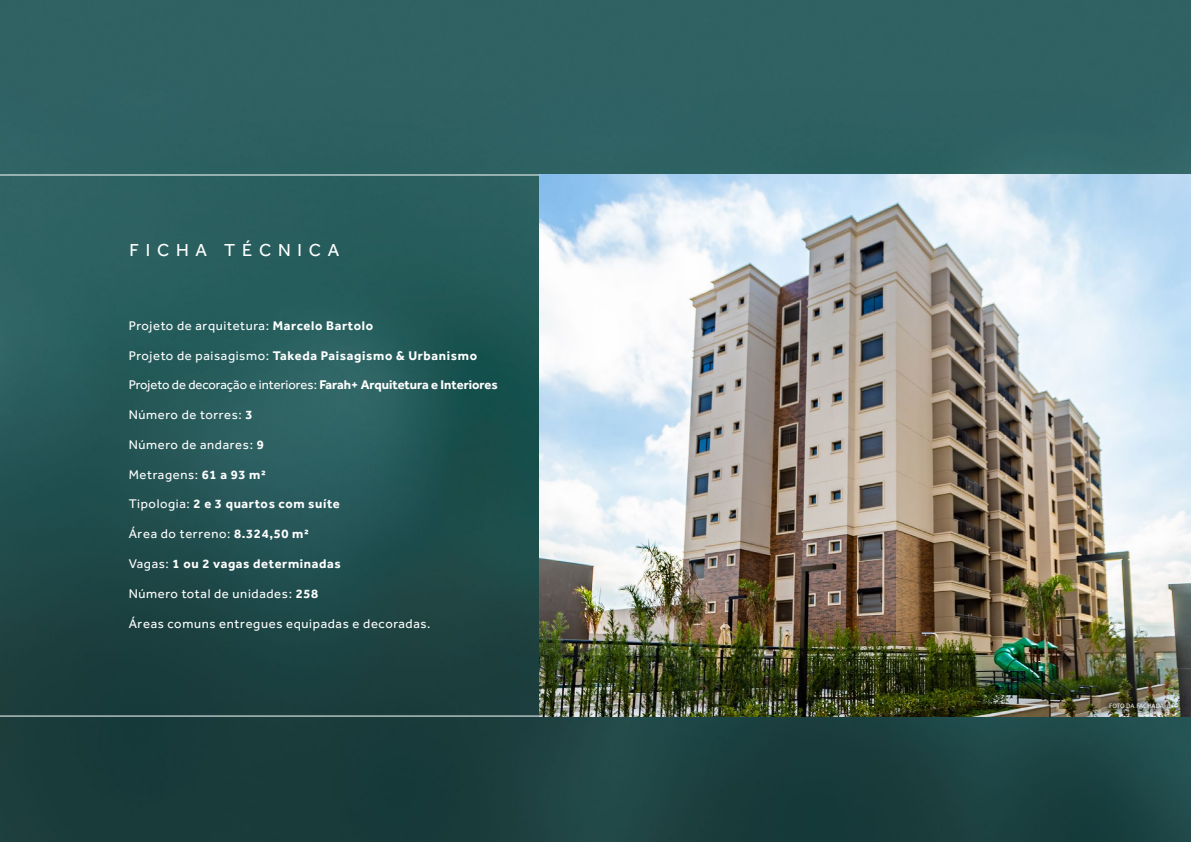
<style>
.page{position:relative;width:1191px;height:842px;background:#fff}
.page>*{position:absolute;margin:0;border:0;box-sizing:border-box;transform-origin:0 0}
.t1{font:18px "Effra";letter-spacing:.38em;color:#fff}
.t2{font:13px "Effra";letter-spacing:.05em;color:#fff}
.t3{font:700 13px "Effra";letter-spacing:.05em;color:#fff}
.t4{font:13px "Effra";color:#fff}
.t5{font:7px "Milo Offc";letter-spacing:-.01em;color:#fff}
.s1{font-weight:700}
.s2{font-weight:400}
</style>
<div class="page">
<img style="left:0;top:0;width:1191px;height:842px">
<img style="left:539px;top:174px;width:652px;height:543px">
<div style="left:1103px;top:697px;width:67px;height:18px;background:#000;opacity:.35"></div>
<hr style="left:0;top:174px;width:539px;height:1px;background:#fff">
<hr style="left:0;top:715px;width:539px;height:1px;background:#fff">
<h1 class="t1" style="left:129px;top:239px;width:211px">FICHA TÉCNICA</h1>
<p class="t2" style="left:129px;top:318px;width:246px">Projeto de arquitetura: <span class="s1">Marcelo Bartolo</span></p>
<p class="t3" style="left:129px;top:347px;width:350px"><span class="s2">Projeto de paisagismo:</span> Takeda Paisagismo &amp; Urbanismo</p>
<p class="t4" style="left:129px;top:377px;width:370px">Projeto de decoração e interiores: <span class="s1">Farah+ Arquitetura e Interiores</span></p>
<p class="t2" style="left:129px;top:407px;width:125px">Número de torres: <span class="s1">3</span></p>
<p class="t2" style="left:129px;top:437px;width:137px">Número de andares: <span class="s1">9</span></p>
<p class="t2" style="left:129px;top:467px;width:139px">Metragens: <span class="s1">61 a 93 m²</span></p>
<p class="t3" style="left:129px;top:496px;width:213px"><span class="s2">Tipologia:</span> 2 e 3 quartos com suíte</p>
<p class="t2" style="left:129px;top:526px;width:182px">Área do terreno: <span class="s1">8.324,50 m²</span></p>
<p class="t3" style="left:129px;top:556px;width:214px"><span class="s2">Vagas:</span> 1 ou 2 vagas determinadas</p>
<p class="t2" style="left:129px;top:586px;width:191px">Número total de unidades: <span class="s1">258</span></p>
<p class="t2" style="left:129px;top:616px;width:303px">Áreas comuns entregues equipadas e decoradas.</p>
<p class="t5" style="left:1109px;top:702px;width:56px">FOTO DA FACHADA</p>
</div>
